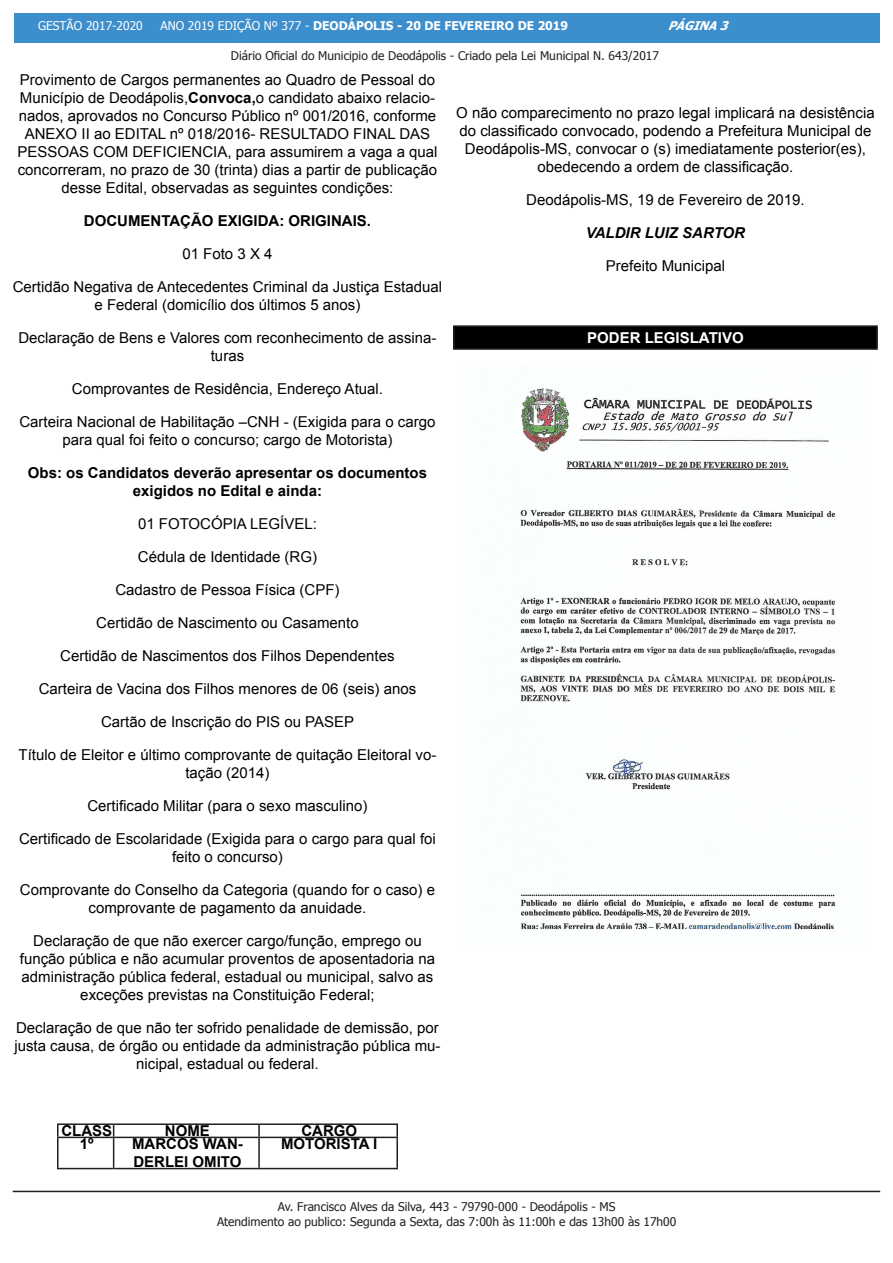
<style>
.page{position:relative;width:893px;height:1263px;background:#fff}
.page>*{position:absolute;margin:0;border:0;box-sizing:border-box;transform-origin:0 0}
.t1{font:15px/18px "Arial";color:#000;text-align:center}
.t2{font:700 15px/18px "Arial";color:#000;text-align:center}
.t3{font:italic 700 15px "Arial";color:#000}
.t4{font:700 15px "Arial";color:#fff}
.t5{font:12px/14.4px "Tahoma";color:#231f20;text-align:center}
.t6{font:700 12px "Tahoma";color:#fff}
.t7{font:12px "Tahoma";color:#fff}
.t8{font:italic 700 12px "Tahoma";color:#fff}
.s1{font-weight:400}
.s2{font-weight:700}
</style>
<div class="page">
<div style="left:14px;top:14px;width:865px;height:29px;background:#3c8ecc"></div>
<hr style="left:13px;top:1191px;width:867px;height:1px;background:#231f20">
<svg style="left:57px;top:1125px;width:2px;height:12px"></svg>
<hr style="left:57px;top:1123px;width:57px;height:2px;background:#231f20">
<hr style="left:114px;top:1123px;width:145px;height:2px;background:#231f20">
<hr style="left:259px;top:1123px;width:139px;height:2px;background:#231f20">
<hr style="left:57px;top:1138px;width:2px;height:30px;background:#231f20">
<hr style="left:57px;top:1137px;width:57px;height:1px;background:#231f20">
<hr style="left:114px;top:1137px;width:145px;height:1px;background:#231f20">
<hr style="left:259px;top:1137px;width:139px;height:1px;background:#231f20">
<hr style="left:57px;top:1168px;width:57px;height:1px;background:#231f20">
<hr style="left:114px;top:1168px;width:145px;height:1px;background:#231f20">
<hr style="left:259px;top:1168px;width:139px;height:1px;background:#231f20">
<svg style="left:113px;top:1125px;width:1px;height:12px"></svg>
<svg style="left:258px;top:1125px;width:2px;height:12px"></svg>
<svg style="left:396px;top:1125px;width:2px;height:12px"></svg>
<hr style="left:113px;top:1138px;width:1px;height:30px;background:#231f20">
<hr style="left:258px;top:1138px;width:2px;height:30px;background:#231f20">
<hr style="left:396px;top:1138px;width:2px;height:30px;background:#231f20">
<div style="left:454px;top:326px;width:423px;height:23px;background:#000"></div>
<hr style="left:453px;top:325px;width:425px;height:2px;background:#231f20">
<hr style="left:453px;top:327px;width:2px;height:21px;background:#231f20">
<hr style="left:876px;top:327px;width:2px;height:21px;background:#231f20">
<hr style="left:453px;top:348px;width:425px;height:2px;background:#231f20">
<img style="left:492px;top:387px;width:344px;height:544px">
<p class="t7" style="left:38px;top:18px;width:106px">GESTÃO 2017-2020</p>
<p class="t6" style="left:161px;top:17px;width:409px"><span class="s1">ANO 2019 EDIÇÃO Nº 377 -</span> DEODÁPOLIS - 20 DE FEVEREIRO DE 2019</p>
<p class="t8" style="left:668px;top:17px;width:68px">PÁGINA3</p>
<p class="t5" style="left:231px;top:49px;width:430px">Diário Oficial do Municipio de Deodápolis - Criado pela Lei Municipal N. 643/2017</p>
<p class="t1" style="left:17px;top:71px;width:422px">Provimento de Cargos permanentes ao Quadro de Pessoal do Município de Deodápolis,<span class="s2">Convoca,</span>o candidato abaixo relacio&shy;nados, aprovados no Concurso Público nº 001/2016, conforme ANEXO II ao EDITAL nº 018/2016- RESULTADO FINAL DAS PESSOAS COM DEFICIENCIA, para assumirem a vaga a qual concorreram, no prazo de 30 (trinta) dias a partir de publicação desse Edital, observadas as seguintes condições:</p>
<p class="t2" style="left:84px;top:212px;width:289px">DOCUMENTAÇÃO EXIGIDA: ORIGINAIS.</p>
<p class="t1" style="left:182px;top:245px;width:92px">01 Foto 3 X 4</p>
<p class="t1" style="left:13px;top:278px;width:431px">Certidão Negativa de Antecedentes Criminal da Justiça Estadual e Federal (domicílio dos últimos 5 anos)</p>
<p class="t1" style="left:18px;top:329px;width:420px">Declaração de Bens e Valores com reconhecimento de assina&shy;turas</p>
<p class="t1" style="left:72px;top:380px;width:313px">Comprovantes de Residência, Endereço Atual.</p>
<p class="t1" style="left:19px;top:413px;width:417px">Carteira Nacional de Habilitação –CNH - (Exigida para o cargo para qual foi feito o concurso; cargo de Motorista)</p>
<p class="t2" style="left:28px;top:464px;width:401px">Obs: os Candidatos deverão apresentar os documentos exigidos no Edital e ainda:</p>
<p class="t1" style="left:138px;top:515px;width:180px">01 FOTOCÓPIA LEGÍVEL:</p>
<p class="t1" style="left:138px;top:548px;width:181px">Cédula de Identidade (RG)</p>
<p class="t1" style="left:115px;top:581px;width:226px">Cadastro de Pessoa Física (CPF)</p>
<p class="t1" style="left:96px;top:614px;width:264px">Certidão de Nascimento ou Casamento</p>
<p class="t1" style="left:60px;top:647px;width:336px">Certidão de Nascimentos dos Filhos Dependentes</p>
<p class="t1" style="left:39px;top:680px;width:379px">Carteira de Vacina dos Filhos menores de 06 (seis) anos</p>
<p class="t1" style="left:101px;top:713px;width:255px">Cartão de Inscrição do PIS ou PASEP</p>
<p class="t1" style="left:19px;top:746px;width:419px">Título de Eleitor e último comprovante de quitação Eleitoral vo&shy;tação (2014)</p>
<p class="t1" style="left:87px;top:797px;width:282px">Certificado Militar (para o sexo masculino)</p>
<p class="t1" style="left:19px;top:830px;width:418px">Certificado de Escolaridade (Exigida para o cargo para qual foi feito o concurso)</p>
<p class="t1" style="left:20px;top:881px;width:417px">Comprovante do Conselho da Categoria (quando for o caso) e comprovante de pagamento da anuidade.</p>
<p class="t1" style="left:20px;top:932px;width:417px">Declaração de que não exercer cargo/função, emprego ou função pública e não acumular proventos de aposentadoria na administração pública federal, estadual ou municipal, salvo as exceções previstas na Constituição Federal;</p>
<p class="t1" style="left:14px;top:1019px;width:428px">Declaração de que não ter sofrido penalidade de demissão, por justa causa, de órgão ou entidade da administração pública mu&shy;nicipal, estadual ou federal.</p>
<p class="t1" style="left:456px;top:104px;width:420px">O não comparecimento no prazo legal implicará na desistência do classificado convocado, podendo a Prefeitura Municipal de Deodápolis-MS, convocar o (s) imediatamente posterior(es), obedecendo a ordem de classificação.</p>
<p class="t1" style="left:526px;top:191px;width:280px">Deodápolis-MS, 19 de Fevereiro de 2019.</p>
<p class="t3" style="left:586px;top:223px;width:161px">VALDIR LUIZ SARTOR</p>
<p class="t1" style="left:606px;top:257px;width:121px">Prefeito Municipal</p>
<p class="t4" style="left:587px;top:327px;width:158px">PODER LEGISLATIVO</p>
<p class="t2" style="left:61px;top:1122px;width:52px">CLASS</p>
<p class="t2" style="left:165px;top:1122px;width:46px">NOME</p>
<p class="t2" style="left:301px;top:1122px;width:57px">CARGO</p>
<p class="t2" style="left:80px;top:1135px;width:15px">1º</p>
<p class="t2" style="left:132px;top:1135px;width:112px;text-align:left">MARCOS WAN-<br>DERLEI OMITO</p>
<p class="t2" style="left:281px;top:1135px;width:98px">MOTORISTA I</p>
<p class="t5" style="left:217px;top:1200px;width:461px">Av. Francisco Alves da Silva, 443 - 79790-000 - Deodápolis - MS<br>Atendimento ao publico: Segunda a Sexta, das 7:00h às 11:00h e das 13h00 às 17h00</p>
</div>
